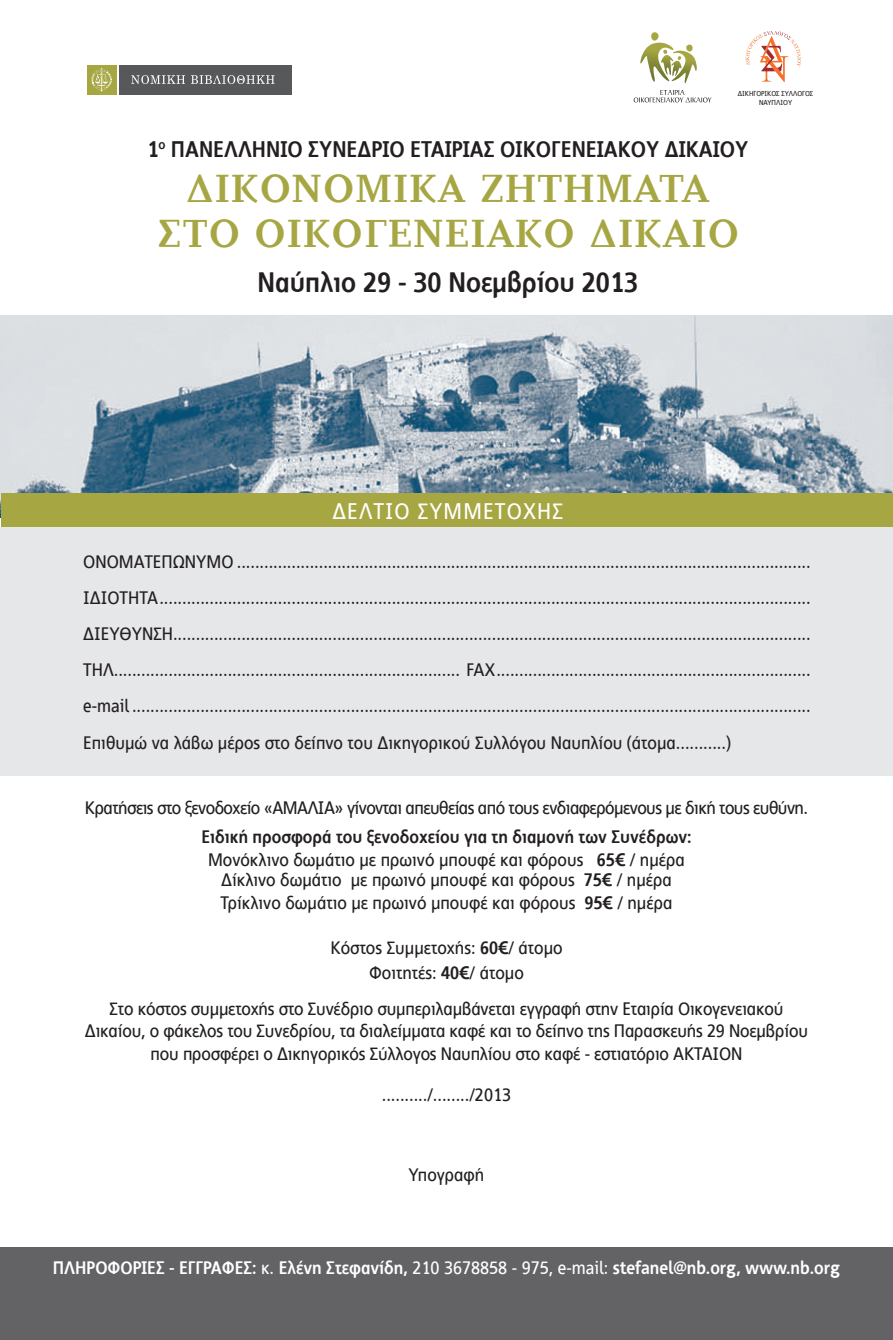
<style>
.page{position:relative;width:893px;height:1340px;background:#fff}
.page>*{position:absolute;margin:0;border:0;box-sizing:border-box;transform-origin:0 0}
.t1{font:700 40.5px/45px "PF Diplomat";letter-spacing:.02em;color:#a6a643;text-align:center}
.t2{font:700 27.9px "PF Index";color:#231f20}
.t3{font:700 22.5px "PF Index";color:#231f20}
.t4{font:22.5px "PF Index";letter-spacing:.05em;color:#fff}
.t5{font:18px/36.2px "PF Index";letter-spacing:-.01em;color:#231f20;text-align:center}
.t6{font:700 18px/22.5px "PF Index";color:#231f20;text-align:center}
.t7{font:700 18px "PF Index";color:#fff}
.t8{font:18px "PF Index";letter-spacing:-.03em;color:#231f20}
.t9{font:7.2px/8.5px "PF Index";color:#231f20;text-align:center}
.s1{font-weight:400}
.s2{font-weight:700}
</style>
<div class="page">
<img style="left:0;top:315px;width:893px;height:202px">
<div style="left:1px;top:493px;width:892px;height:35px;background:#a6a643"></div>
<div style="left:87px;top:65px;width:30px;height:30px;background:#a6a643"></div>
<svg style="left:91px;top:68px;width:21px;height:23px"></svg>
<div style="left:119px;top:65px;width:172px;height:30px;background:#57585a"></div>
<svg style="left:131px;top:75px;width:144px;height:9px"></svg>
<svg style="left:634px;top:32px;width:77px;height:70px"></svg>
<svg style="left:746px;top:31px;width:55px;height:51px"></svg>
<div style="left:0;top:527px;width:893px;height:248px;background:#e6e7e9"></div>
<div style="left:0;top:1247px;width:893px;height:92px;background:#636366"></div>
<p class="t9" style="left:738px;top:89px;width:77px">ΔΙΚΗΓΟΡΙΚΟΣ ΣΥΛΛΟΓΟΣ<br>ΝΑΥΠΛΙΟΥ</p>
<p class="t3" style="left:147px;top:136px;width:603px">1<sup>ο</sup> ΠΑΝΕΛΛΗΝΙΟ ΣΥΝΕΔΡΙΟ ΕΤΑΙΡΙΑΣ ΟΙΚΟΓΕΝΕΙΑΚΟΥ ΔΙΚΑΙΟΥ</p>
<h1 class="t1" style="left:157px;top:166px;width:584px">ΔΙΚΟΝΟΜΙΚΑ ΖΗΤΗΜΑΤΑ<br>ΣΤΟ ΟΙΚΟΓΕΝΕΙΑΚΟ ΔΙΚΑΙΟ</h1>
<h2 class="t2" style="left:257px;top:266px;width:382px">Ναύπλιο 29 - 30 Νοεμβρίου 2013</h2>
<p class="t4" style="left:332px;top:498px;width:232px">ΔΕΛΤΙΟ ΣΥΜΜΕΤΟΧΗΣ</p>
<p class="t5" style="left:83px;top:543px;width:729px;text-align:justify">ΟΝΟΜΑΤΕΠΩΝΥΜΟ ..............................................................................................................................<br>ΙΔΙΟΤΗΤΑ...............................................................................................................................................<br>ΔΙΕΥΘΥΝΣΗ............................................................................................................................................<br>ΤΗΛ............................................................................ FAX..................................................................... e-mail .....................................................................................................................................................<br>Επιθυμώ να λάβω μέρος στο δείπνο του Δικηγορικού Συλλόγου Ναυπλίου (άτομα...........)</p>
<p class="t8" style="left:85px;top:797px;width:725px">Κρατήσεις στο ξενοδοχείο «ΑΜΑΛΙΑ» γίνονται απευθείας από τους ενδιαφερόμενους με δική τους ευθύνη.</p>
<p class="t6" style="left:201px;top:825px;width:492px">Ειδική προσφορά του ξενοδοχείου για τη διαμονή των Συνέδρων:<br><span class="s1">Μονόκλινο δωμάτιο με πρωινό μπουφέ και φόρους</span> 65€ <span class="s1">/ ημέρα</span></p>
<p class="t5" style="left:220px;top:868px;width:453px;line-height:22.5px;text-align:left">Δίκλινο δωμάτιο με πρωινό μπουφέ και φόρους <span class="s2">75€</span> / ημέρα<br>Τρίκλινο δωμάτιο με πρωινό μπουφέ και φόρους <span class="s2">95€</span> / ημέρα</p>
<p class="t5" style="left:330px;top:934px;width:234px;line-height:25.7px">Κόστος Συμμετοχής: <span class="s2">60€</span>/ άτομο<br>Φοιτητές: <span class="s2">40€</span>/ άτομo</p>
<p class="t5" style="left:85px;top:997px;width:724px;line-height:22.5px">Στο κόστος συμμετοχής στο Συνέδριο συμπεριλαμβάνεται εγγραφή στην Εταιρία Οικογενειακού<br>Δικαίου, ο φάκελος του Συνεδρίου, τα διαλείμματα καφέ και το δείπνο της Παρασκευής 29 Νοεμβρίου που προσφέρει ο Δικηγορικός Σύλλογος Ναυπλίου στο καφέ - εστιατόριο ΑΚΤΑΙΟΝ</p>
<p class="t5" style="left:382px;top:1077px;width:131px">........../......../2013</p>
<p class="t5" style="left:409px;top:1156px;width:77px">Υπογραφή</p>
<p class="t7" style="left:53px;top:1256px;width:789px">ΠΛΗΡΟΦΟΡΙΕΣ - ΕΓΓΡΑΦΕΣ: <span class="s1">κ.</span> Ελένη Στεφανίδη, <span class="s1">210 3678858 - 975, e-mail:</span> stefanel@nb.org, www.nb.org</p>
</div>
